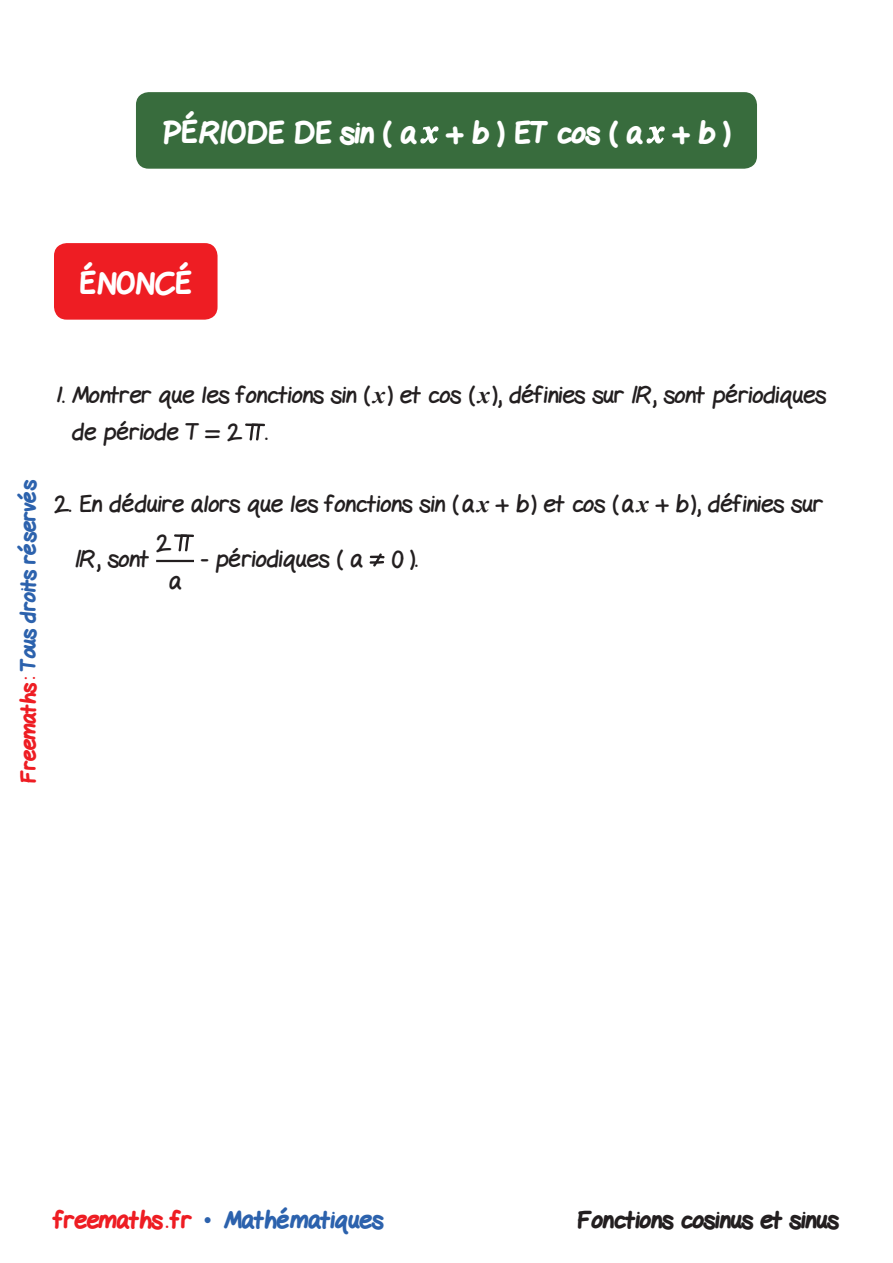
<style>
.page{position:relative;width:893px;height:1263px;background:#fff}
.page>*{position:absolute;margin:0;border:0;box-sizing:border-box;transform-origin:0 0}
.t1{font:800 30px "Gel Pen";color:#fff}
.Texte-Enoncé{font:24px/37.5px "Gel Pen";color:#231f20}
.t2{font:800 24px "Gel Pen";color:#2c62ad}
.t3{font:800 24px "Gel Pen";color:#231f20}
.t4{font:800 21px "Gel Pen";letter-spacing:-.01em;color:#2c62ad}
.s1{color:#ee1d23}
.s2{font-family:"Times New Roman";font-weight:700;font-style:italic}
.s3{font-family:"Times New Roman";font-weight:400}
</style>
<div class="page">
<div style="left:54px;top:243px;width:164px;height:77px;background:#ee1d23;border-radius:13px"></div>
<div style="left:136px;top:92px;width:621px;height:77px;background:#386c3d;border-radius:13px"></div>
<svg style="left:420px;top:126px;width:19px;height:18px"></svg>
<svg style="left:646px;top:126px;width:19px;height:18px"></svg>
<svg style="left:245px;top:423px;width:20px;height:17px"></svg>
<hr style="left:156px;top:560px;width:38px;height:2px;background:#231f20">
<svg style="left:174px;top:534px;width:20px;height:17px"></svg>
<svg style="left:370px;top:553px;width:15px;height:13px"></svg>
<p class="t1" style="left:162px;top:108px;width:570px">PÉRIODE DE sin ( a + b ) ET cos ( a + b )</p>
<p class="t1" style="left:80px;top:259px;width:114px">ÉNONCÉ</p>
<p class="t4" style="left:11px;top:783px;width:305px;rotate:-90deg"><span class="s1">Freemaths:</span> Tous droits réservés</p>
<p class="Texte-Enoncé" style="left:72px;top:373px;width:756px;text-indent:-18px">1. Montrer que les fonctions sin (<span class="s2">x</span> ) et cos (<span class="s2">x</span>), définies sur ¨, sont périodiques de période T = 2 .</p>
<p class="Texte-Enoncé" style="left:54px;top:482px;width:770px">2. En déduire alors que les fonctions sin (a<span class="s2">x</span> + b) et cos (a<span class="s2">x</span> + b), définies sur</p>
<p class="Texte-Enoncé" style="left:75px;top:537px;width:75px">¨, sont</p>
<p class="Texte-Enoncé" style="left:156px;top:522px;width:27px;text-align:center">2 a</p>
<p class="Texte-Enoncé" style="left:201px;top:537px;width:218px">- périodiques ( a 0 ).</p>
<p class="t2" style="left:54px;top:1200px;width:331px"><span class="s1">freemaths . fr</span> <span class="s3">•</span> Mathématiques</p>
<p class="t3" style="left:577px;top:1200px;width:263px">Fonctions cosinus et sinus</p>
</div>
